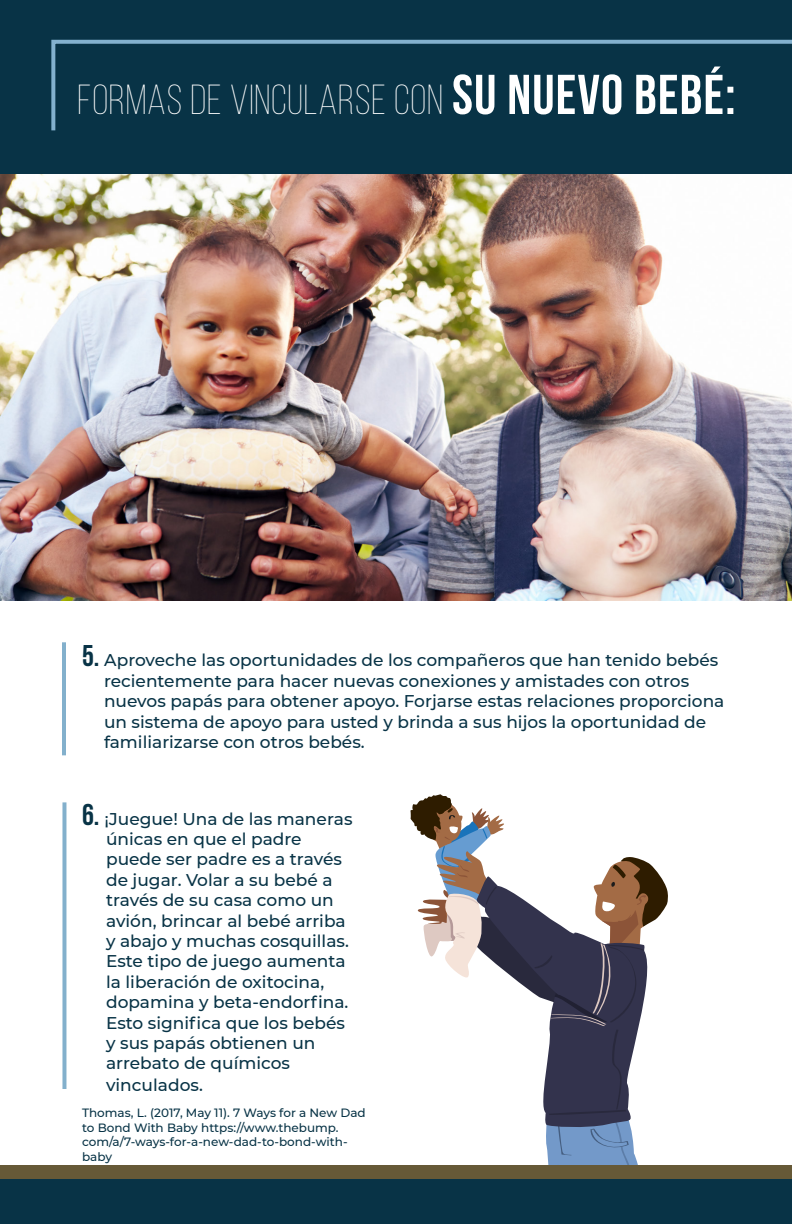
<style>
.page{position:relative;width:792px;height:1224px;background:#fff}
.page>*{position:absolute;margin:0;border:0;box-sizing:border-box;transform-origin:0 0}
.t1{font:300 42px "Bebas Neue";letter-spacing:.02em;color:#fff}
.t2{font:500 17px/20.4px "Montserrat";color:#083346}
.t3{font:500 12px/14.4px "Montserrat";color:#083346}
.s1{font-weight:700;font-size:56px}
.s2{font-family:"Bebas Neue";font-weight:700;font-size:30px}
</style>
<div class="page">
<div style="left:0;top:0;width:792px;height:174px;background:#083346"></div>
<svg style="left:51px;top:39px;width:741px;height:92px"></svg>
<img style="left:0;top:174px;width:792px;height:426px">
<hr style="left:62px;top:642px;width:4px;height:113px;background:#83b0cc">
<svg style="left:62px;top:802px;width:4px;height:287px"></svg>
<svg style="left:410px;top:794px;width:258px;height:371px"></svg>
<div style="left:0;top:1176px;width:792px;height:48px;background:#083346"></div>
<div style="left:0;top:1165px;width:792px;height:13px;background:#665937"></div>
<p class="t1" style="left:78px;top:77px;width:660px">FORMAS DE VINCULARSE CON <span class="s1">SU NUEVO BEBÉ:</span></p>
<p class="t2" style="left:104px;top:650px;width:622px;text-indent:-22px"><span class="s2">5.</span> Aproveche las oportunidades de los compañeros que han tenido bebés recientemente para hacer nuevas conexiones y amistades con otros nuevos papás para obtener apoyo. Forjarse estas relaciones proporciona un sistema de apoyo para usted y brinda a sus hijos la oportunidad de familiarizarse con otros bebés.</p>
<p class="t2" style="left:106px;top:808px;width:248px;text-indent:-24px"><span class="s2">6.</span> ¡Juegue! Una de las maneras únicas en que el padre puede ser padre es a través de jugar. Volar a su bebé a través de su casa como un avión, brincar al bebé arriba y abajo y muchas cosquillas.<br>Este tipo de juego aumenta la liberación de oxitocina, dopamina y beta-endorfina.<br>Esto significa que los bebés y sus papás obtienen un arrebato de químicos vinculados.</p>
<p class="t3" style="left:82px;top:1105px;width:285px">Thomas, L. (2017, May 11). 7 Ways for a New Dad to Bond With Baby https://www.thebump. com/a/7-ways-for-a-new-dad-to-bond-with&shy;baby</p>
</div>
